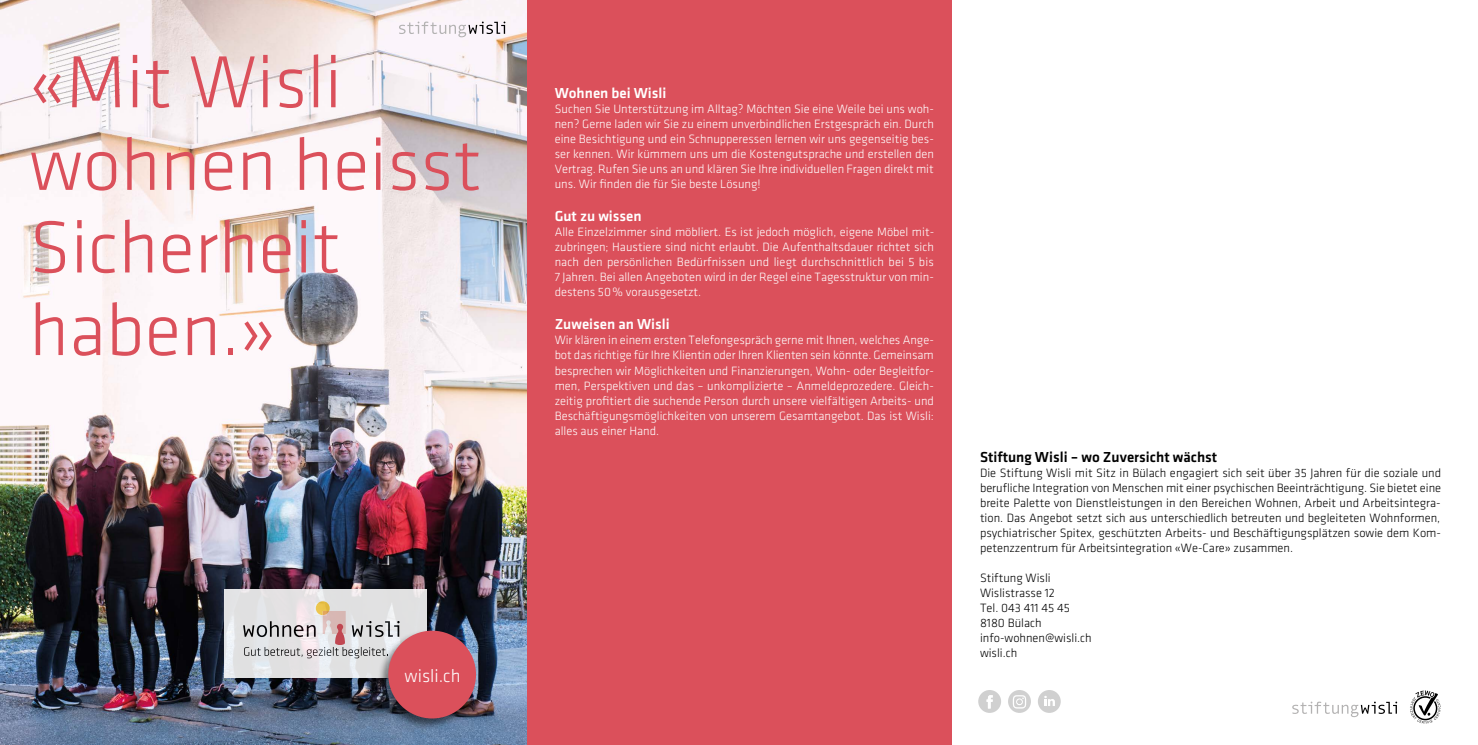
<style>
.page{position:relative;width:1478px;height:745px;background:#fff}
.page>*{position:absolute;margin:0;border:0;box-sizing:border-box;transform-origin:0 0}
.t1{font:300 76.25px/82.5px "Klavika";color:#db505b}
.t2{font:300 18.75px "Klavika";color:#fff}
.t3{font:500 15px "Klavika";color:#fff}
.t4{font:500 15px "Klavika";color:#000}
.t5{font:300 12.5px/15px "Klavika";color:#fff;text-align:justify}
.t6{font:300 12.5px/15px "Klavika";color:#000;text-align:justify}
</style>
<div class="page">
<div style="left:526px;top:0;width:425px;height:744px;background:#db505b"></div>
<img style="left:0;top:0;width:526px;height:744px">
<svg style="left:399px;top:22px;width:106px;height:15px"></svg>
<svg style="left:224px;top:588px;width:202px;height:89px;background:#dedee0"></svg>
<svg style="left:243px;top:601px;width:156px;height:57px;background:#d1cbcb"></svg>
<div style="left:377px;top:629px;width:101px;height:101px;background:#000;opacity:.5"></div>
<div style="left:388px;top:630px;width:88px;height:88px;background:#db505b;border-radius:50%"></div>
<svg style="left:1292px;top:701px;width:105px;height:15px"></svg>
<svg style="left:1410px;top:690px;width:30px;height:33px"></svg>
<svg style="left:978px;top:690px;width:23px;height:22px"></svg>
<div style="left:1008px;top:689px;width:23px;height:23px;background:#d0d0d0;border-radius:50%"></div>
<div style="left:1038px;top:689px;width:22px;height:23px;background:#d0d0d0;border-radius:50%"></div>
<svg style="left:1013px;top:695px;width:13px;height:13px"></svg>
<svg style="left:1044px;top:696px;width:11px;height:9px"></svg>
<h1 class="t1" style="left:29px;top:40px;width:454px">«Mit Wisli wohnen heisst<br>Sicherheit haben.»</h1>
<h2 class="t2" style="left:404px;top:664px;width:57px">wisli.ch</h2>
<p class="t3" style="left:555px;top:83px;width:113px">Wohnen bei Wisli</p>
<p class="t5" style="left:555px;top:101px;width:381px">Suchen Sie Unterstützung im Alltag? Möchten Sie eine Weile bei uns woh&shy;nen? Gerne laden wir Sie zu einem unverbindlichen Erstgespräch ein. Durch eine Besichtigung und ein Schnupperessen lernen wir uns gegenseitig bes&shy;ser kennen. Wir kümmern uns um die Kostengutsprache und erstellen den Vertrag. Rufen Sie uns an und klären Sie Ihre individuellen Fragen direkt mit uns. Wir finden die für Sie beste Lösung!</p>
<p class="t3" style="left:555px;top:206px;width:88px">Gut zu wissen</p>
<p class="t5" style="left:555px;top:224px;width:381px">Alle Einzelzimmer sind möbliert. Es ist jedoch möglich, eigene Möbel mit&shy;zubringen; Haustiere sind nicht erlaubt. Die Aufenthaltsdauer richtet sich nach den persönlichen Bedürfnissen und liegt durchschnittlich bei 5 bis 7 Jahren. Bei allen Angeboten wird in der Regel eine Tagesstruktur von min&shy;destens 50% vorausgesetzt.</p>
<p class="t3" style="left:555px;top:314px;width:117px">Zuweisen an Wisli</p>
<p class="t5" style="left:555px;top:332px;width:381px">Wir klären in einem ersten Telefongespräch gerne mit Ihnen, welches Ange&shy;bot das richtige für Ihre Klientin oder Ihren Klienten sein könnte. Gemeinsam besprechen wir Möglichkeiten und Finanzierungen, Wohn- oder Begleitfor&shy;men, Perspektiven und das – unkomplizierte – Anmeldeprozedere. Gleich&shy;zeitig profitiert die suchende Person durch unsere vielfältigen Arbeits- und Beschäftigungsmöglichkeiten von unserem Gesamtangebot. Das ist Wisli: alles aus einer Hand.</p>
<p class="t4" style="left:980px;top:446px;width:239px">Stiftung Wisli – wo Zuversicht wächst</p>
<p class="t6" style="left:980px;top:464px;width:463px">Die Stiftung Wisli mit Sitz in Bülach engagiert sich seit über 35 Jahren für die soziale und berufliche Integration von Menschen mit einer psychischen Beeinträchtigung. Sie bietet eine breite Palette von Dienstleistungen in den Bereichen Wohnen, Arbeit und Arbeitsintegra&shy;tion. Das Angebot setzt sich aus unterschiedlich betreuten und begleiteten Wohnformen, psychiatrischer Spitex, geschützten Arbeits- und Beschäftigungsplätzen sowie dem Kom&shy;petenzzentrum für Arbeitsintegration «We-Care» zusammen.</p>
<p class="t6" style="left:980px;top:569px;width:113px;text-align:left">Stiftung Wisli<br>Wislistrasse 12<br>Tel. 043 411 45 45<br>8180 Bülach info-wohnen@wisli.ch wisli.ch</p>
</div>
